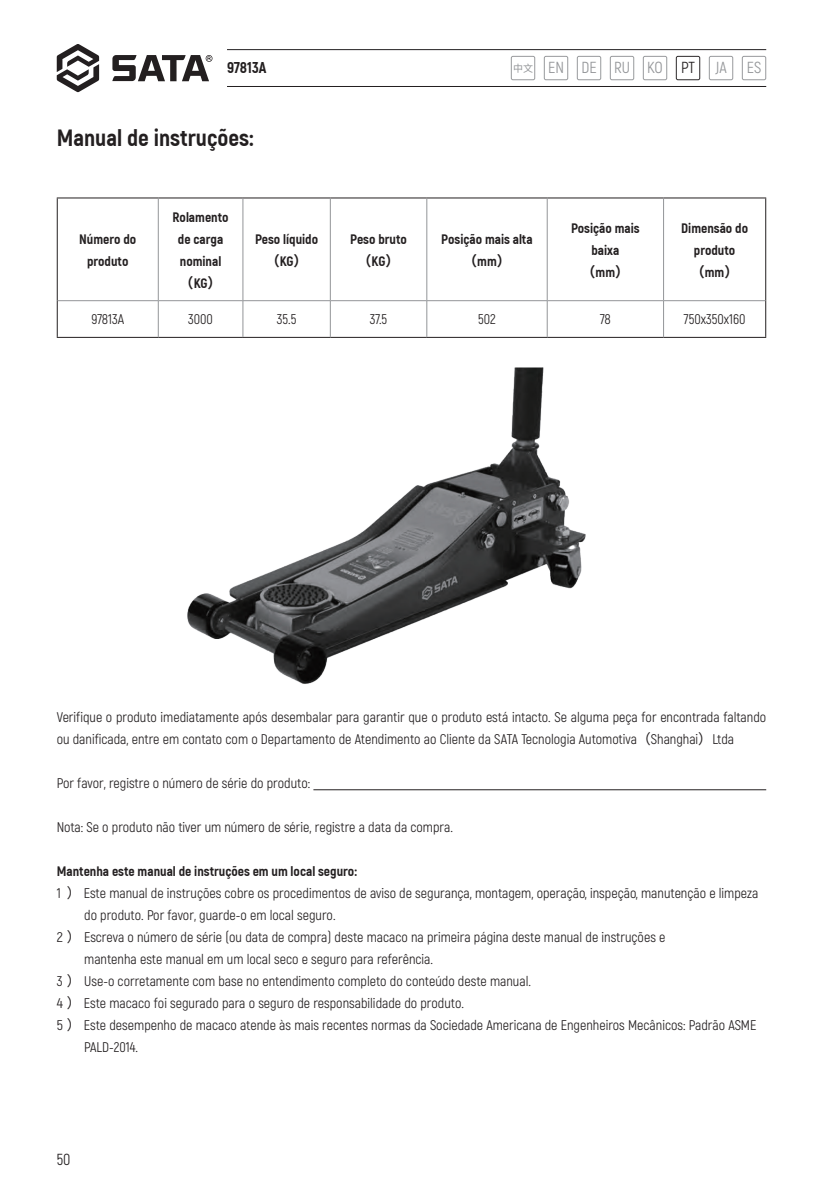
<style>
.page{position:relative;width:823px;height:1191px;background:#fff}
.page>*{position:absolute;margin:0;border:0;box-sizing:border-box;transform-origin:0 0}
.t1{font:800 24px "Akrobat";color:#231f20}
.t2{font:16px "Akrobat";color:#939598}
.t3{font:800 16px "Akrobat";color:#231f20}
.t4{font:16px "Akrobat";color:#231f20}
.t5{font:14px/22px "Akrobat";color:#231f20}
.t6{font:800 14px/22px "Akrobat";color:#231f20;text-align:center}
.t7{font:14px "Akrobat";color:#231f20;scale:1.04 1}
.t8{font:14px "Akrobat";color:#231f20;scale:1.1 1}
.t9{font:14px "Akrobat";color:#231f20;scale:1.09 1}
.t10{font:14px "Akrobat";color:#231f20;scale:1.08 1}
.t11{font:700 14px "Source Han Sans CN";color:#231f20}
.s1{font-family:"Source Han Sans CN";font-size:10px}
.s2{color:#231f20}
.s3{font-family:"Akrobat";font-weight:800}
.s4{font-family:"Source Han Sans CN"}
</style>
<div class="page">
<svg style="left:57px;top:44px;width:42px;height:48px"></svg>
<svg style="left:112px;top:55px;width:100px;height:26px"></svg>
<hr style="left:227px;top:49px;width:538px;height:1px;background:#231f20">
<hr style="left:227px;top:86px;width:538px;height:1px;background:#231f20">
<svg style="left:510px;top:56px;width:25px;height:24px"></svg>
<svg style="left:543px;top:56px;width:25px;height:24px"></svg>
<svg style="left:576px;top:56px;width:25px;height:24px"></svg>
<svg style="left:609px;top:56px;width:25px;height:24px"></svg>
<svg style="left:642px;top:56px;width:24px;height:24px"></svg>
<svg style="left:675px;top:56px;width:24px;height:24px"></svg>
<svg style="left:708px;top:56px;width:24px;height:24px"></svg>
<svg style="left:741px;top:56px;width:24px;height:24px"></svg>
<hr style="left:313px;top:789px;width:452px;height:1px;background:#231f20">
<hr style="left:57px;top:197px;width:101px;height:1px;background:#231f20">
<hr style="left:57px;top:198px;width:1px;height:103px;background:#231f20">
<hr style="left:158px;top:197px;width:85px;height:1px;background:#231f20">
<hr style="left:243px;top:197px;width:87px;height:1px;background:#231f20">
<hr style="left:330px;top:197px;width:96px;height:1px;background:#231f20">
<hr style="left:426px;top:197px;width:121px;height:1px;background:#231f20">
<hr style="left:547px;top:197px;width:116px;height:1px;background:#231f20">
<hr style="left:663px;top:197px;width:102px;height:1px;background:#231f20">
<hr style="left:764px;top:198px;width:1px;height:103px;background:#231f20">
<hr style="left:57px;top:301px;width:1px;height:36px;background:#231f20">
<hr style="left:764px;top:301px;width:1px;height:36px;background:#231f20">
<hr style="left:57px;top:337px;width:101px;height:1px;background:#231f20">
<hr style="left:158px;top:337px;width:85px;height:1px;background:#231f20">
<hr style="left:243px;top:337px;width:87px;height:1px;background:#231f20">
<hr style="left:330px;top:337px;width:96px;height:1px;background:#231f20">
<hr style="left:426px;top:337px;width:121px;height:1px;background:#231f20">
<hr style="left:547px;top:337px;width:116px;height:1px;background:#231f20">
<hr style="left:663px;top:337px;width:102px;height:1px;background:#231f20">
<hr style="left:158px;top:198px;width:1px;height:102px;background:#939598">
<hr style="left:242px;top:198px;width:1px;height:102px;background:#939598">
<hr style="left:330px;top:198px;width:1px;height:102px;background:#939598">
<hr style="left:426px;top:198px;width:1px;height:102px;background:#939598">
<hr style="left:546px;top:198px;width:1px;height:102px;background:#939598">
<hr style="left:662px;top:198px;width:1px;height:102px;background:#939598">
<hr style="left:58px;top:300px;width:100px;height:1px;background:#939598">
<hr style="left:158px;top:300px;width:85px;height:1px;background:#939598">
<hr style="left:158px;top:301px;width:1px;height:36px;background:#939598">
<hr style="left:243px;top:300px;width:87px;height:1px;background:#939598">
<hr style="left:242px;top:301px;width:1px;height:36px;background:#939598">
<hr style="left:330px;top:300px;width:96px;height:1px;background:#939598">
<hr style="left:330px;top:301px;width:1px;height:36px;background:#939598">
<hr style="left:426px;top:300px;width:121px;height:1px;background:#939598">
<hr style="left:426px;top:301px;width:1px;height:36px;background:#939598">
<hr style="left:547px;top:300px;width:116px;height:1px;background:#939598">
<hr style="left:546px;top:301px;width:1px;height:36px;background:#939598">
<hr style="left:663px;top:300px;width:101px;height:1px;background:#939598">
<hr style="left:662px;top:301px;width:1px;height:36px;background:#939598">
<img style="left:187px;top:367px;width:399px;height:317px">
<p class="t3" style="left:227px;top:59px;width:41px">97813A</p>
<p class="t2" style="left:512px;top:58px;width:183px"><span class="s1">中文</span> EN DE RU KO <span class="s2">PT</span></p>
<p class="t2" style="left:715px;top:58px;width:13px">JA</p>
<p class="t2" style="left:746px;top:58px;width:16px">ES</p>
<h1 class="t1" style="left:57px;top:124px;width:198px">Manual de instruções:</h1>
<p class="t6" style="left:79px;top:228px;width:58px">Número do produto</p>
<p class="t6" style="left:172px;top:206px;width:58px">Rolamento de carga nominal</p>
<p class="t11" style="left:179px;top:275px;width:43px">（<span class="s3">KG</span>）</p>
<p class="t6" style="left:255px;top:228px;width:65px">Peso líquido</p>
<p class="t11" style="left:265px;top:253px;width:43px">（<span class="s3">KG</span>）</p>
<p class="t6" style="left:350px;top:228px;width:58px">Peso bruto</p>
<p class="t11" style="left:357px;top:253px;width:43px">（<span class="s3">KG</span>）</p>
<p class="t6" style="left:441px;top:228px;width:93px">Posição mais alta</p>
<p class="t11" style="left:463px;top:253px;width:49px">（<span class="s3">mm</span>）</p>
<p class="t6" style="left:570px;top:217px;width:70px">Posição mais baixa</p>
<p class="t11" style="left:581px;top:263px;width:49px">（<span class="s3">mm</span>）</p>
<p class="t6" style="left:680px;top:217px;width:68px">Dimensão do produto</p>
<p class="t11" style="left:690px;top:263px;width:49px">（<span class="s3">mm</span>）</p>
<p class="t5" style="left:91px;top:308px;width:34px">97813A</p>
<p class="t5" style="left:188px;top:308px;width:26px">3000</p>
<p class="t5" style="left:277px;top:308px;width:21px">35.5</p>
<p class="t5" style="left:369px;top:308px;width:19px">37.5</p>
<p class="t5" style="left:478px;top:308px;width:19px">502</p>
<p class="t5" style="left:599px;top:308px;width:12px">78</p>
<p class="t5" style="left:683px;top:308px;width:63px">750x350x160</p>
<p class="t5" style="left:57px;top:706px;width:710px">Verifique o produto imediatamente após desembalar para garantir que o produto está intacto. Se alguma peça for encontrada faltando ou danificada, entre em contato com o Departamento de Atendimento ao Cliente da SATA Tecnologia Automotiva<span class="s4">（</span>Shanghai<span class="s4">）</span>Ltda</p>
<p class="t5" style="left:57px;top:772px;width:255px">Por favor, registre o número de série do produto:</p>
<p class="t5" style="left:57px;top:816px;width:397px">Nota: Se o produto não tiver um número de série, registre a data da compra.</p>
<p class="t6" style="left:57px;top:861px;width:301px">Mantenha este manual de instruções em um local seguro:</p>
<p class="t7" style="left:57px;top:885px;width:675px">1 <span class="s4">）</span> Este manual de instruções cobre os procedimentos de aviso de segurança, montagem, operação, inspeção, manutenção e limpeza</p>
<p class="t5" style="left:84px;top:904px;width:253px">do produto. Por favor, guarde-o em local seguro.</p>
<p class="t9" style="left:57px;top:929px;width:559px">2 <span class="s4">）</span> Escreva o número de série (ou data de compra) deste macaco na primeira página deste manual de instruções e</p>
<p class="t5" style="left:84px;top:948px;width:350px">mantenha este manual em um local seco e seguro para referência.</p>
<p class="t5" style="left:57px;top:970px;width:475px">3 <span class="s4">）</span> Use-o corretamente com base no entendimento completo do conteúdo deste manual.</p>
<p class="t10" style="left:57px;top:995px;width:378px">4 <span class="s4">）</span> Este macaco foi segurado para o seguro de responsabilidade do produto.</p>
<p class="t8" style="left:57px;top:1017px;width:637px">5 <span class="s4">）</span> Este desempenho de macaco atende às mais recentes normas da Sociedade Americana de Engenheiros Mecânicos: Padrão ASME</p>
<p class="t5" style="left:84px;top:1036px;width:55px">PALD-2014.</p>
<p class="t4" style="left:57px;top:1150px;width:15px">50</p>
</div>
